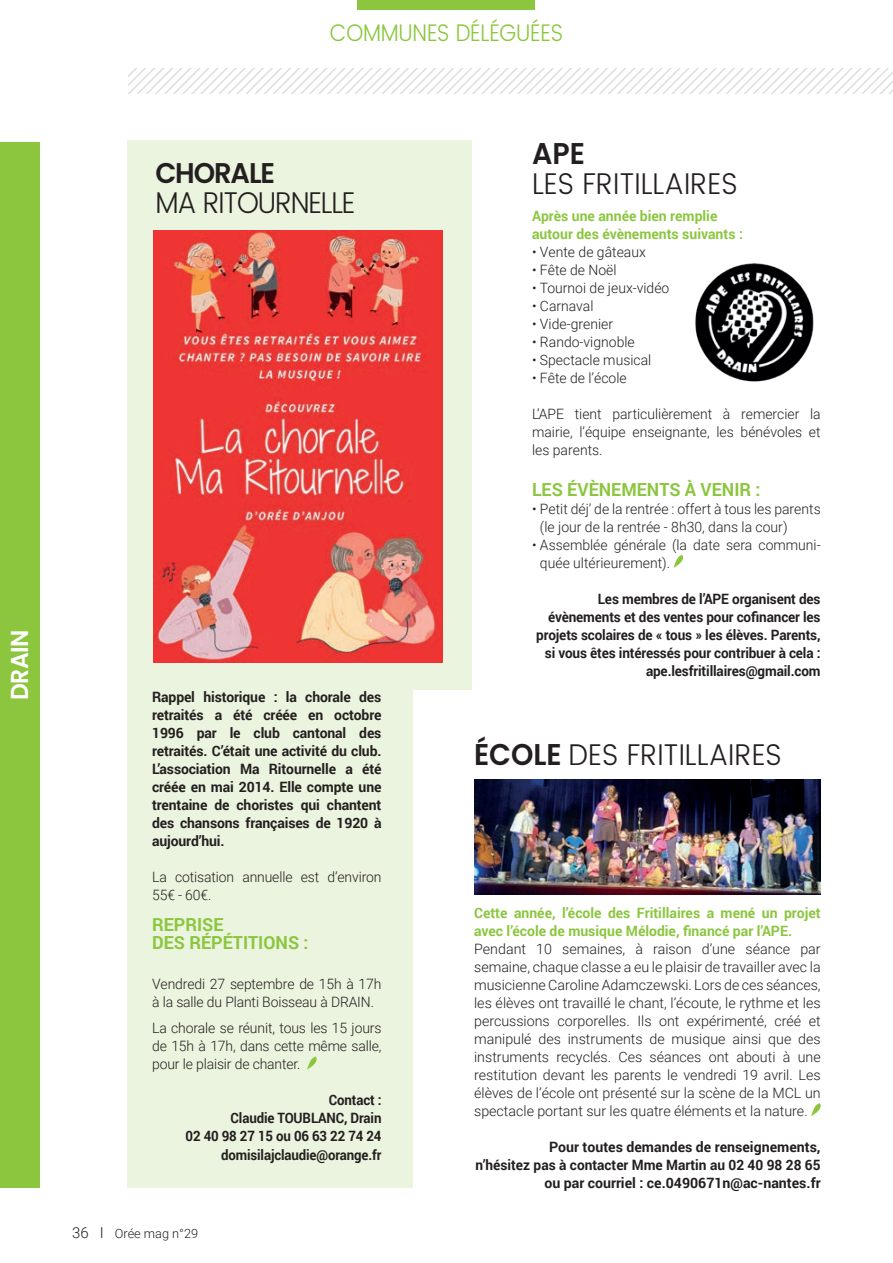
<style>
.page{position:relative;width:893px;height:1263px;background:#fff}
.page>*{position:absolute;margin:0;border:0;box-sizing:border-box;transform-origin:0 0}
.t1{font:300 30px "Poppins";color:#231f20;scale:.95 1}
.t2{font:300 30px "Poppins";letter-spacing:-.04em;color:#231f20;scale:.93 1}
.t3{font:600 30px "Poppins";color:#231f20;scale:.95 1}
.t4{font:600 28.5px "Poppins";letter-spacing:-.04em;color:#231f20;scale:.96 1}
.t5{font:600 24.45px "Poppins";letter-spacing:-.02em;color:#fff;scale:.96 1}
.t6{font:300 24px "Poppins";letter-spacing:-.01em;color:#8bc63e;scale:.9 1}
.t7{font:700 18px/18px "Roboto";color:#8bc63e}
.t8{font:300 14.25px/18px "Roboto";color:#231f20}
.t9{font:700 14.25px/18px "Roboto";letter-spacing:-.01em;color:#231f20;text-align:justify}
.t10{font:700 14.25px/18px "Roboto";letter-spacing:-.01em;color:#231f20;text-align:right;scale:.95 1}
.t11{font:700 14.25px/18px "Roboto";color:#8bc63e}
.t12{font:700 14.25px/18px "Roboto";letter-spacing:-.01em;color:#231f20;text-align:right;scale:.93 1}
.t13{font:300 12.75px "Roboto";color:#231f20}
.s1{font-size:15px}
.s2{font-weight:600}
</style>
<div class="page">
<div style="left:358px;top:0;width:177px;height:10px;background:#8bc63e"></div>
<svg style="left:129px;top:68px;width:764px;height:25px"></svg>
<svg style="left:673px;top:555px;width:10px;height:13px"></svg>
<div style="left:0;top:142px;width:40px;height:1045px;background:#8bc63e"></div>
<div style="left:128px;top:140px;width:344px;height:1047px;background:#ebf4de"></div>
<svg style="left:307px;top:1056px;width:10px;height:13px"></svg>
<img style="left:695px;top:263px;width:119px;height:119px">
<img style="left:154px;top:231px;width:288px;height:431px">
<div style="left:413px;top:690px;width:75px;height:535px;background:#fff"></div>
<svg style="left:811px;top:1103px;width:10px;height:13px"></svg>
<img style="left:474px;top:779px;width:347px;height:116px">
<h3 class="t5" style="left:5px;top:700px;width:75px;rotate:-90deg">DRAIN</h3>
<h3 class="t6" style="left:330px;top:15px;width:261px">COMMUNES DÉLÉGUÉES</h3>
<h2 class="t4" style="left:155px;top:156px;width:126px">CHORALE</h2>
<h1 class="t2" style="left:155px;top:181px;width:217px">MA RITOURNELLE</h1>
<p class="t9" style="left:152px;top:687px;width:231px">Rappel historique : la chorale des retraités a été créée en octobre 1996 par le club cantonal des retraités. C’était une activité du club.<br>L’association Ma Ritournelle a été créée en mai 2014. Elle compte une trentaine de choristes qui chantent des chansons françaises de 1920 à aujourd’hui.</p>
<p class="t8" style="left:152px;top:867px;width:231px">La cotisation annuelle est d’environ<br>55€ - 60€.</p>
<p class="t7" style="left:152px;top:914px;width:158px">REPRISE<br>DES RÉPÉTITIONS :</p>
<p class="t8" style="left:152px;top:974px;width:231px">Vendredi 27 septembre de 15h à 17h à la salle du Planti Boisseau à DRAIN.</p>
<p class="t8" style="left:152px;top:1019px;width:231px;text-align:justify">La chorale se réunit, tous les 15 jours de 15h à 17h, dans cette même salle, pour le plaisir de chanter.</p>
<p class="t12" style="left:186px;top:1091px;width:212px">Contact :<br>Claudie TOUBLANC, Drain<br>02 40 98 27 15 ou 06 63 22 74 24 domisilajclaudie@orange.fr</p>
<p class="t13" style="left:72px;top:1224px;width:127px"><span class="s1">36 I</span> Orée mag n°29</p>
<h1 class="t3" style="left:532px;top:136px;width:57px">APE</h1>
<h1 class="t1" style="left:532px;top:162px;width:218px">LES FRITILLAIRES</h1>
<p class="t11" style="left:532px;top:207px;width:212px">Après une année bien remplie autour des évènements suivants :</p>
<p class="t8" style="left:532px;top:243px;width:115px">• Vente de gâteaux</p>
<p class="t8" style="left:532px;top:261px;width:86px">• Fête de Noël</p>
<p class="t8" style="left:532px;top:279px;width:139px">• Tournoi de jeux-vidéo</p>
<p class="t8" style="left:532px;top:297px;width:63px">• Carnaval</p>
<p class="t8" style="left:532px;top:315px;width:82px">• Vide-grenier</p>
<p class="t8" style="left:532px;top:333px;width:104px">• Rando-vignoble</p>
<p class="t8" style="left:532px;top:351px;width:121px">• Spectacle musical</p>
<p class="t8" style="left:532px;top:369px;width:96px">• Fête de l’école</p>
<p class="t8" style="left:532px;top:405px;width:290px;text-align:justify">L’APE tient particulièrement à remercier la mairie, l’équipe enseignante, les bénévoles et les parents.</p>
<p class="t7" style="left:532px;top:480px;width:230px">LES ÉVÈNEMENTS À VENIR :</p>
<p class="t8" style="left:540px;top:499px;width:282px;text-indent:-8px">• Petit déj’ de la rentrée : offert à tous les parents (le jour de la rentrée - 8h30, dans la cour)</p>
<p class="t8" style="left:540px;top:535px;width:282px;text-indent:-8px">• Assemblée générale (la date sera communi&shy;quée ultérieurement).</p>
<p class="t10" style="left:536px;top:589px;width:301px">Les membres de l’APE organisent des évènements et des ventes pour cofinancer les projets scolaires de « tous » les élèves. Parents, si vous êtes intéressés pour contribuer à cela : ape.lesfritillaires@gmail.com</p>
<h1 class="t1" style="left:474px;top:733px;width:325px"><span class="s2">ÉCOLE</span> DES FRITILLAIRES</h1>
<p class="t11" style="left:474px;top:903px;width:348px">Cette année, l’école des Fritillaires a mené un projet avec l’école de musique Mélodie, financé par l’APE.</p>
<p class="t8" style="left:474px;top:939px;width:348px;text-align:justify">Pendant 10 semaines, à raison d’une séance par semaine, chaque classe a eu le plaisir de travailler avec la musicienne Caroline Adamczewski. Lors de ces séances, les élèves ont travaillé le chant, l’écoute, le rythme et les percussions corporelles. Ils ont expérimenté, créé et manipulé des instruments de musique ainsi que des instruments recyclés. Ces séances ont abouti à une restitution devant les parents le vendredi 19 avril. Les élèves de l’école ont présenté sur la scène de la MCL un spectacle portant sur les quatre éléments et la nature.</p>
<p class="t9" style="left:475px;top:1137px;width:347px;text-align:right">Pour toutes demandes de renseignements,<br>n’hésitez pas à contacter Mme Martin au 02 40 98 28 65 ou par courriel : ce.0490671n@ac-nantes.fr</p>
</div>
